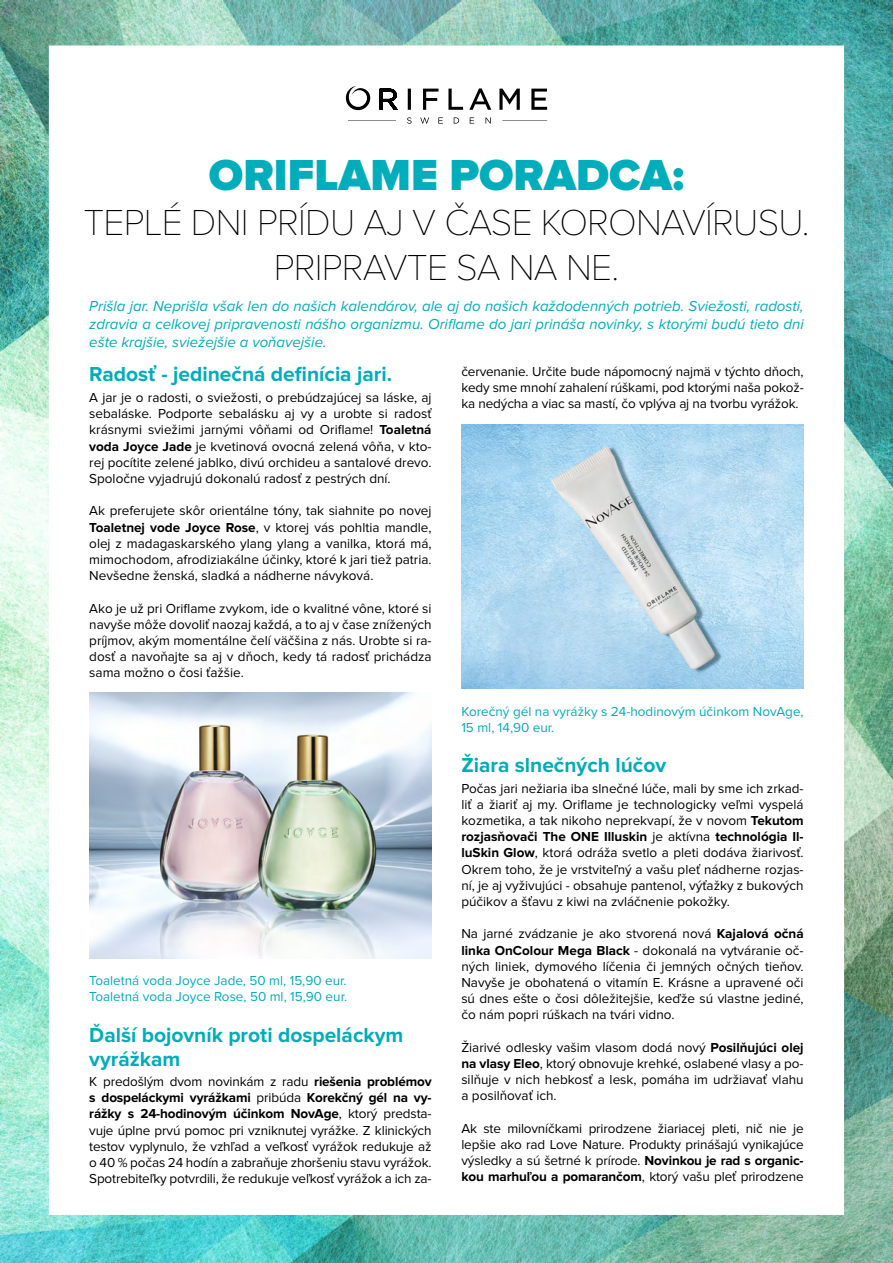
<style>
.page{position:relative;width:893px;height:1263px;background:#fff}
.page>*{position:absolute;margin:0;border:0;box-sizing:border-box;transform-origin:0 0}
.t1{font:900 45px "Proxima Nova";color:#00adba}
.t2{font:100 37.5px/45px "Proxima Nova T";letter-spacing:-.02em;color:#000;text-align:center}
.t3{font:700 21px/24px "Proxima Nova";color:#00adba}
.t4{font:italic 15px/18px "Proxima Nova";color:#00adba;text-align:justify}
.t5{font:13.5px/16.2px "Proxima Nova";color:#000;text-align:justify}
.t6{font:13.5px/16.2px "Proxima Nova";color:#00adba}
.s1{font-weight:700}
</style>
<div class="page">
<img style="left:0;top:0;width:893px;height:1263px">
<div style="left:49px;top:45px;width:795px;height:1170px;background:#fff"></div>
<svg style="left:346px;top:86px;width:201px;height:38px"></svg>
<img style="left:89px;top:693px;width:343px;height:266px">
<img style="left:461px;top:424px;width:343px;height:264px">
<h1 class="t1" style="left:209px;top:149px;width:477px">ORIFLAME PORADCA:</h1>
<h2 class="t2" style="left:83px;top:200px;width:728px">TEPLÉ DNI PRÍDU AJ V ČASE KORONAVÍRUSU.<br>PRIPRAVTE SA NA NE.</h2>
<p class="t4" style="left:89px;top:297px;width:716px">Prišla jar. Neprišla však len do našich kalendárov, ale aj do našich každodenných potrieb. Sviežosti, radosti, zdravia a celkovej pripravenosti nášho organizmu. Oriflame do jari prináša novinky, s ktorými budú tieto dni ešte krajšie, sviežejšie a voňavejšie.</p>
<h3 class="t3" style="left:89px;top:363px;width:304px">Radosť - jedinečná definícia jari.</h3>
<p class="t5" style="left:89px;top:389px;width:344px">A jar je o radosti, o sviežosti, o prebúdzajúcej sa láske, aj sebaláske. Podporte sebalásku aj vy a urobte si radosť krásnymi sviežimi jarnými vôňami od Oriflame! <span class="s1">Toaletná voda Joyce Jade</span> je kvetinová ovocná zelená vôňa, v kto&shy;rej pocítite zelené jablko, divú orchideu a santalové drevo.<br>Spoločne vyjadrujú dokonalú radosť z pestrých dní.</p>
<p class="t5" style="left:89px;top:503px;width:344px">Ak preferujete skôr orientálne tóny, tak siahnite po novej <span class="s1">Toaletnej vode Joyce Rose</span>, v ktorej vás pohltia mandle, olej z madagaskarského ylang ylang a vanilka, ktorá má, mimochodom, afrodiziakálne účinky, ktoré k jari tiež patria.<br>Nevšedne ženská, sladká a nádherne návyková.</p>
<p class="t5" style="left:89px;top:600px;width:344px">Ako je už pri Oriflame zvykom, ide o kvalitné vône, ktoré si navyše môže dovoliť naozaj každá, a to aj v čase znížených príjmov, akým momentálne čelí väčšina z nás. Urobte si ra&shy;dosť a navoňajte sa aj v dňoch, kedy tá radosť prichádza sama možno o čosi ťažšie.</p>
<p class="t6" style="left:89px;top:973px;width:259px">Toaletná voda Joyce Jade, 50 ml, 15,90 eur.<br>Toaletná voda Joyce Rose, 50 ml, 15,90 eur.</p>
<h3 class="t3" style="left:89px;top:1023px;width:316px">Ďalší bojovník proti dospeláckym vyrážkam</h3>
<p class="t5" style="left:89px;top:1074px;width:344px">K predošlým dvom novinkám z radu <span class="s1">riešenia problémov s dospeláckymi vyrážkami</span> pribúda <span class="s1">Korekčný gél na vy&shy;rážky s 24-hodinovým účinkom NovAge</span>, ktorý predsta&shy;vuje úplne prvú pomoc pri vzniknutej vyrážke. Z klinických testov vyplynulo, že vzhľad a veľkosť vyrážok redukuje až o 40 % počas 24 hodín a zabraňuje zhoršeniu stavu vyrážok.<br>Spotrebiteľky potvrdili, že redukuje veľkosť vyrážok a ich za-</p>
<p class="t5" style="left:461px;top:363px;width:344px">červenanie. Určite bude nápomocný najmä v týchto dňoch, kedy sme mnohí zahalení rúškami, pod ktorými naša pokož&shy;ka nedýcha a viac sa mastí, čo vplýva aj na tvorbu vyrážok.</p>
<p class="t6" style="left:461px;top:703px;width:344px">Korečný gél na vyrážky s 24-hodinovým účinkom NovAge,<br>15 ml, 14,90 eur.</p>
<h3 class="t3" style="left:461px;top:754px;width:206px">Žiara slnečných lúčov</h3>
<p class="t5" style="left:461px;top:780px;width:344px">Počas jari nežiaria iba slnečné lúče, mali by sme ich zrkad&shy;liť a žiariť aj my. Oriflame je technologicky veľmi vyspelá kozmetika, a tak nikoho neprekvapí, že v novom <span class="s1">Tekutom rozjasňovači The ONE Illuskin</span> je aktívna <span class="s1">technológia Il&shy;luSkin Glow</span>, ktorá odráža svetlo a pleti dodáva žiarivosť.<br>Okrem toho, že je vrstviteľný a vašu pleť nádherne rozjas&shy;ní, je aj vyživujúci - obsahuje pantenol, výťažky z bukových púčikov a šťavu z kiwi na zvláčnenie pokožky.</p>
<p class="t5" style="left:461px;top:926px;width:344px">Na jarné zvádzanie je ako stvorená nová <span class="s1">Kajalová očná linka OnColour Mega Black</span> - dokonalá na vytváranie oč&shy;ných liniek, dymového líčenia či jemných očných tieňov.<br>Navyše je obohatená o vitamín E. Krásne a upravené oči sú dnes ešte o čosi dôležitejšie, keďže sú vlastne jediné, čo nám popri rúškach na tvári vidno.</p>
<p class="t5" style="left:461px;top:1039px;width:344px">Žiarivé odlesky vašim vlasom dodá nový <span class="s1">Posilňujúci olej na vlasy Eleo</span>, ktorý obnovuje krehké, oslabené vlasy a po&shy;silňuje v nich hebkosť a lesk, pomáha im udržiavať vlahu a posilňovať ich.</p>
<p class="t5" style="left:461px;top:1120px;width:344px">Ak ste milovníčkami prirodzene žiariacej pleti, nič nie je lepšie ako rad Love Nature. Produkty prinášajú vynikajúce výsledky a sú šetrné k prírode. <span class="s1">Novinkou je rad s organic&shy;kou marhuľou a pomarančom</span>, ktorý vašu pleť prirodzene</p>
</div>
